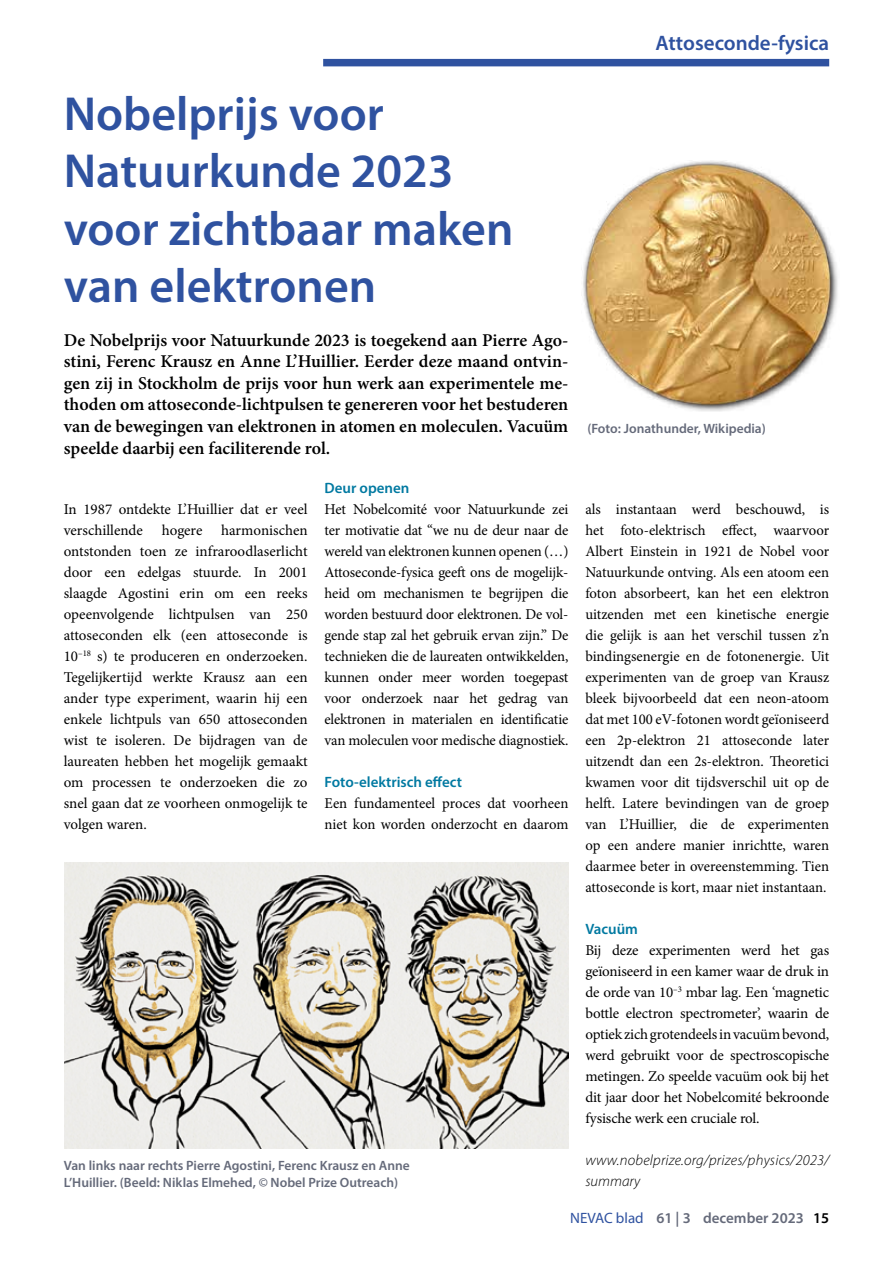
<style>
.page{position:relative;width:893px;height:1263px;background:#fff}
.page>*{position:absolute;margin:0;border:0;box-sizing:border-box;transform-origin:0 0}
.t1{font:600 48px/57.6px "Myriad Pro";color:#2f52a0}
.t2{font:600 21px "Myriad Pro";color:#2f52a0}
.t3{font:600 18px/21.6px "Minion Pro";color:#000;text-align:justify}
.t4{font:15px/21px "Minion Pro";letter-spacing:-.005em;color:#000;text-align:justify}
.t5{font:italic 300 15px/21px "Myriad Pro";letter-spacing:.015em;color:#000}
.t6{font:600 15px "Myriad Pro";color:#0079a1}
.t7{font:600 15px "Myriad Pro";color:#656a7a}
.t8{font:600 13.5px/16.2px "Myriad Pro";color:#656a7a}
.s1{font-weight:400;color:#2f52a0}
.s2{color:#000}
</style>
<div class="page">
<img style="left:64px;top:862px;width:504px;height:286px">
<div style="left:323px;top:59px;width:506px;height:7px;background:#2f52a0"></div>
<img style="left:583px;top:160px;width:255px;height:252px">
<h1 class="t1" style="left:64px;top:83px;width:451px">Nobelprijs voor<br>Natuurkunde 2023 voor zichtbaar maken van elektronen</h1>
<p class="t3" style="left:64px;top:329px;width:506px">De Nobelprijs voor Natuurkunde 2023 is toegekend aan Pierre Ago&shy;stini, Ferenc Krausz en Anne L’Huillier. Eerder deze maand ontvin&shy;gen zij in Stockholm de prijs voor hun werk aan experimentele me&shy;thoden om attoseconde-lichtpulsen te genereren voor het bestuderen van de bewegingen van elektronen in atomen en moleculen. Vacuüm speelde daarbij een faciliterende rol.</p>
<p class="t4" style="left:64px;top:498px;width:245px">In 1987 ontdekte L’Huillier dat er veel verschillende</p>
<p class="t4" style="left:64px;top:519px;width:245px;text-indent:157px">harmonischen ontstonden toen ze infraroodlaserlicht door een edelgas stuurde. In 2001 slaagde Agostini erin om een reeks opeenvolgende lichtpulsen van 250 attoseconden elk (een attoseconde is 10<sup>–18</sup> s) te produceren en onderzoeken.<br>Tegelijkertijd werkte Krausz aan een ander type experiment, waarin hij een enkele lichtpuls van 650 attoseconden wist te isoleren. De bijdragen van de laureaten hebben het mogelijk gemaakt om processen te onderzoeken die zo snel gaan dat ze voorheen onmogelijk te volgen waren.</p>
<p class="t4" style="left:162px;top:519px;width:42px">hogere</p>
<p class="t6" style="left:325px;top:478px;width:86px">Deur openen</p>
<p class="t4" style="left:325px;top:498px;width:245px">Het Nobelcomité voor Natuurkunde zei ter motivatie dat “we nu de deur naar de wereld van elektronen kunnen openen (…)<br>Attoseconde-fysica geeft ons de mogelijk&shy;heid om mechanismen te begrijpen die worden bestuurd door elektronen. De vol&shy;gende stap zal het gebruik ervan zijn.” De technieken die de laureaten ontwikkelden, kunnen onder meer worden toegepast voor onderzoek naar het gedrag van elektronen in materialen en identificatie van moleculen voor medische diagnostiek.</p>
<p class="t6" style="left:325px;top:772px;width:139px">Foto-elektrisch effect</p>
<p class="t4" style="left:325px;top:792px;width:245px">Een fundamenteel proces dat voorheen niet kon worden onderzocht en daarom</p>
<p class="t8" style="left:64px;top:1157px;width:348px">Van links naar rechts Pierre Agostini, Ferenc Krausz en Anne<br>L’Huillier. (Beeld: Niklas Elmehed, © Nobel Prize Outreach)</p>
<h2 class="t2" style="left:656px;top:30px;width:175px">Attoseconde-fysica</h2>
<p class="t8" style="left:587px;top:420px;width:180px">(Foto: Jonathunder, Wikipedia)</p>
<p class="t4" style="left:585px;top:498px;width:245px">als instantaan werd beschouwd, is het foto-elektrisch effect, waarvoor Albert Einstein in 1921 de Nobel voor Natuurkunde ontving. Als een atoom een foton absorbeert, kan het een elektron uitzenden met een kinetische energie die gelijk is aan het verschil tussen z’n bindingsenergie en de fotonenergie. Uit experimenten van de groep van Krausz bleek bijvoorbeeld dat een neon-atoom dat met 100 eV-fotonen wordt geïoniseerd een 2p-elektron 21 attoseconde later uitzendt dan een 2s-elektron. Theoretici kwamen voor dit tijdsverschil uit op de helft. Latere bevindingen van de groep van L’Huillier, die de experimenten op een andere manier inrichtte, waren daarmee beter in overeenstemming. Tien attoseconde is kort, maar niet instantaan.</p>
<p class="t6" style="left:585px;top:919px;width:54px">Vacuüm</p>
<p class="t4" style="left:585px;top:939px;width:245px">Bij deze experimenten werd het gas geïoniseerd in een kamer waar de druk in de orde van 10<sup>–3</sup> mbar lag. Een ‘magnetic bottle electron spectrometer’, waarin de optiek zich grotendeels in vacuüm bevond, werd gebruikt voor de spectroscopische metingen. Zo speelde vacuüm ook bij het dit jaar door het Nobelcomité bekroonde fysische werk een cruciale rol.</p>
<p class="t5" style="left:585px;top:1149px;width:245px">www.nobelprize.org/prizes/physics/2023/ summary</p>
<p class="t7" style="left:570px;top:1208px;width:260px"><span class="s1">NEVAC blad</span> 61 | 3 december 2023 <span class="s2">15</span></p>
</div>
